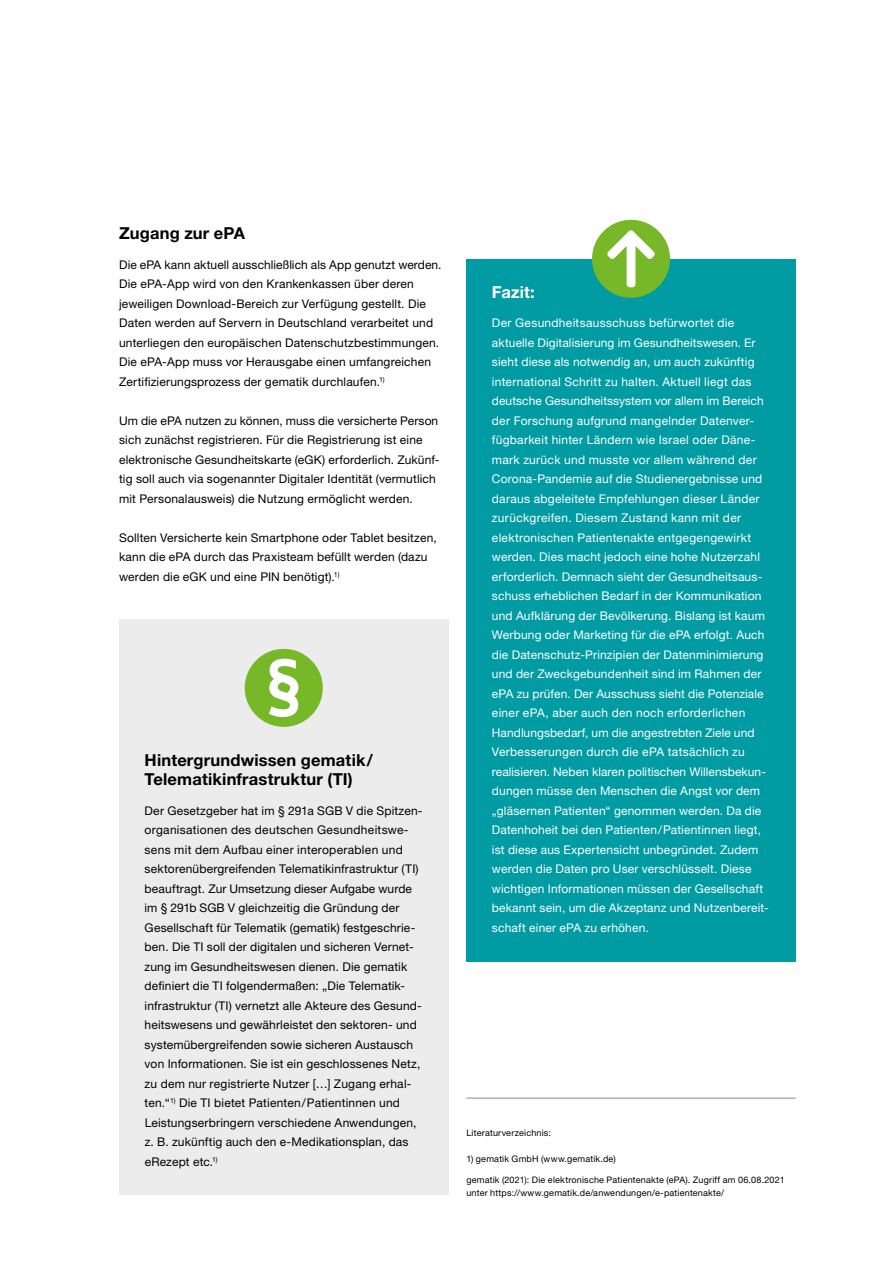
<style>
.page{position:relative;width:885px;height:1263px;background:#fff}
.page>*{position:absolute;margin:0;border:0;box-sizing:border-box;transform-origin:0 0}
.t1{font:700 16.5px/19.5px "Helvetica Neue LT Std";letter-spacing:.01em;color:#000}
.t2{font:700 16.5px "Helvetica Neue LT Std";letter-spacing:.01em;color:#fff}
.t3{font:12px/19.5px "Helvetica Neue LT Std";letter-spacing:.015em;color:#000}
.t4{font:12px/19.5px "Helvetica Neue LT Std";letter-spacing:.015em;color:#fff}
.t5{font:9px/12.8px "Helvetica Neue LT Std";letter-spacing:.02em;color:#000}
</style>
<div class="page">
<hr style="left:884px;top:0;width:1px;height:1146px;background:#009ba3">
<hr style="left:466px;top:1097px;width:329px;height:2px;background:#b1b2b3">
<div style="left:466px;top:259px;width:329px;height:702px;background:#009ba3"></div>
<div style="left:592px;top:220px;width:78px;height:78px;background:#76b828;border-radius:50%"></div>
<svg style="left:607px;top:230px;width:47px;height:57px"></svg>
<div style="left:119px;top:620px;width:329px;height:575px;background:#ececed"></div>
<div style="left:245px;top:649px;width:78px;height:78px;background:#76b828;border-radius:50%"></div>
<svg style="left:269px;top:658px;width:30px;height:60px"></svg>
<h1 class="t1" style="left:119px;top:223px;width:127px">Zugang zur ePA</h1>
<p class="t3" style="left:119px;top:254px;width:324px">Die ePA kann aktuell ausschließlich als App genutzt werden.<br>Die ePA-App wird von den Krankenkassen über deren jeweiligen Download-Bereich zur Verfügung gestellt. Die Daten werden auf Servern in Deutschland verarbeitet und unterliegen den europäischen Datenschutzbestimmungen.<br>Die ePA-App muss vor Herausgabe einen umfangreichen Zertifizierungsprozess der gematik durchlaufen.<sup>1)</sup></p>
<p class="t3" style="left:119px;top:410px;width:322px">Um die ePA nutzen zu können, muss die versicherte Person sich zunächst registrieren. Für die Registrierung ist eine elektronische Gesundheitskarte (eGK) erforderlich. Zukünf&shy;tig soll auch via sogenannter Digitaler Identität (vermutlich mit Personalausweis) die Nutzung ermöglicht werden.</p>
<p class="t3" style="left:119px;top:527px;width:319px">Sollten Versicherte kein Smartphone oder Tablet besitzen, kann die ePA durch das Praxisteam befüllt werden (dazu werden die eGK und eine PIN benötigt).<sup>1)</sup></p>
<h1 class="t1" style="left:145px;top:750px;width:230px">Hintergrundwissen gematik/<br>Telematikinfrastruktur (TI)</h1>
<p class="t3" style="left:145px;top:800px;width:278px">Der Gesetzgeber hat im § 291a SGB V die Spitzen‑ organisationen des deutschen Gesundheitswe&shy;sens mit dem Aufbau einer interoperablen und sektorenübergreifenden Telematikinfrastruktur (TI) beauftragt. Zur Umsetzung dieser Aufgabe wurde im § 291b SGB V gleichzeitig die Gründung der Gesellschaft für Telematik (gematik) festgeschrie&shy;ben. Die TI soll der digitalen und sicheren Vernet&shy;zung im Gesundheitswesen dienen. Die gematik definiert die TI folgendermaßen: „Die Telematik&shy;infrastruktur (TI) vernetzt alle Akteure des Gesund&shy;heitswesens und gewährleistet den sektoren- und systemübergreifenden sowie sicheren Austausch von Informationen. Sie ist ein geschlossenes Netz, zu dem nur registrierte Nutzer […] Zugang erhal&shy;ten.“<sup>1)</sup> Die TI bietet Patienten/Patientinnen und Leistungserbringern verschiedene Anwendungen, z. B. zukünftig auch den e-Medikationsplan, das eRezept etc.<sup>1)</sup></p>
<h1 class="t2" style="left:492px;top:282px;width:44px">Fazit:</h1>
<p class="t4" style="left:492px;top:313px;width:278px">Der Gesundheitsausschuss befürwortet die aktuelle Digitalisierung im Gesundheitswesen. Er sieht diese als notwendig an, um auch zukünftig international Schritt zu halten. Aktuell liegt das deutsche Gesundheitssystem vor allem im Bereich der Forschung aufgrund mangelnder Datenver&shy;fügbarkeit hinter Ländern wie Israel oder Däne&shy;mark zurück und musste vor allem während der Corona-Pandemie auf die Studienergebnisse und daraus abgeleitete Empfehlungen dieser Länder zurückgreifen. Diesem Zustand kann mit der elektronischen Patientenakte entgegengewirkt werden. Dies macht jedoch eine hohe Nutzerzahl erforderlich. Demnach sieht der Gesundheitsaus&shy;schuss erheblichen Bedarf in der Kommunikation und Aufklärung der Bevölkerung. Bislang ist kaum Werbung oder Marketing für die ePA erfolgt. Auch die Datenschutz-Prinzipien der Datenminimierung und der Zweckgebundenheit sind im Rahmen der ePA zu prüfen. Der Ausschuss sieht die Potenziale einer ePA, aber auch den noch erforderlichen Handlungsbedarf, um die angestrebten Ziele und Verbesserungen durch die ePA tatsächlich zu realisieren. Neben klaren politischen Willensbekun&shy;dungen müsse den Menschen die Angst vor dem „gläsernen Patienten“ genommen werden. Da die Datenhoheit bei den Patienten/Patientinnen liegt, ist diese aus Expertensicht unbegründet. Zudem werden die Daten pro User verschlüsselt. Diese wichtigen Informationen müssen der Gesellschaft bekannt sein, um die Akzeptanz und Nutzenbereit&shy;schaft einer ePA zu erhöhen.</p>
<p class="t5" style="left:466px;top:1127px;width:86px">Literaturverzeichnis:</p>
<p class="t5" style="left:466px;top:1152px;width:151px">1) gematik GmbH (www.gematik.de)</p>
<p class="t5" style="left:466px;top:1173px;width:320px">gematik (2021): Die elektronische Patientenakte (ePA). Zugriff am 06.08.2021 unter https://www.gematik.de/anwendungen/e-patientenakte/</p>
</div>
